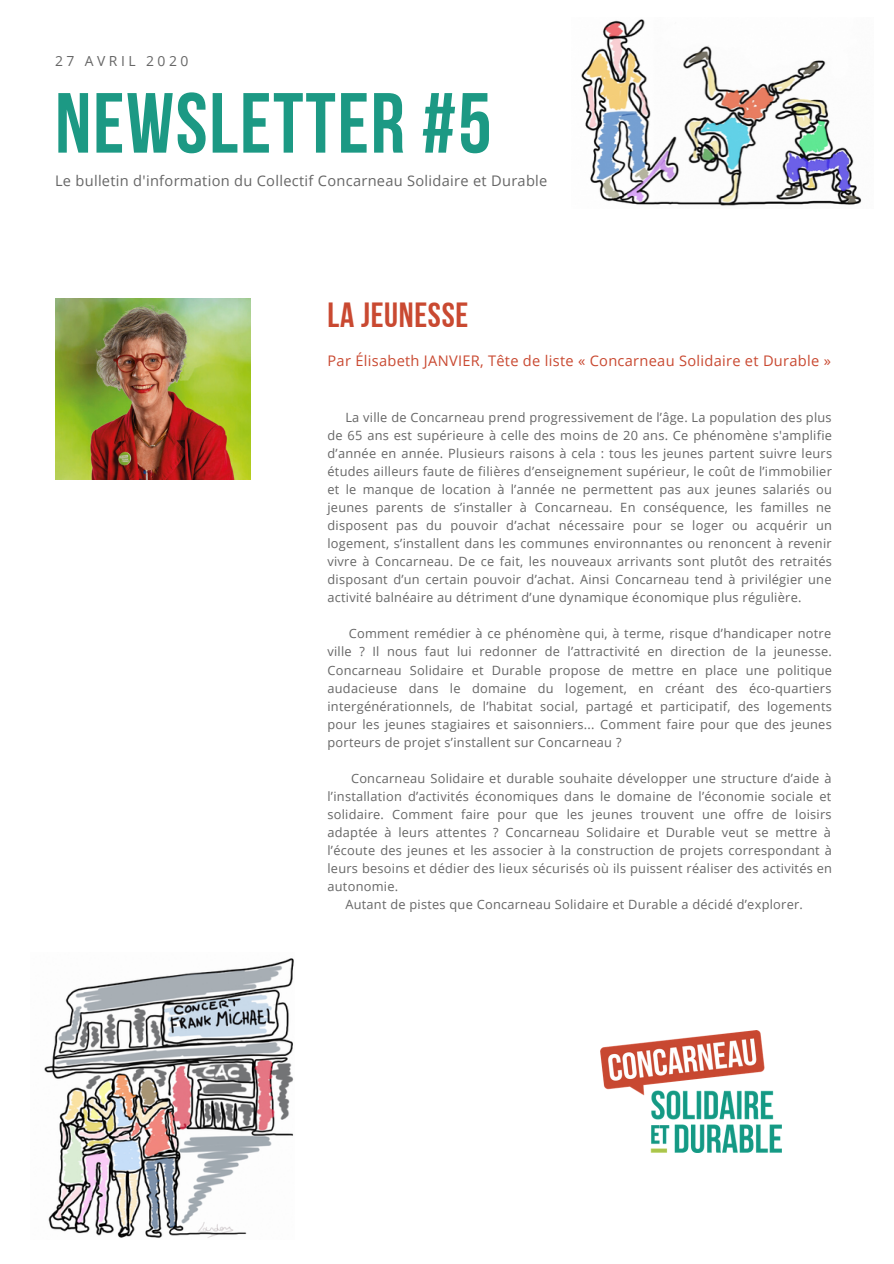
<style>
.page{position:relative;width:894px;height:1264px;background:#fff}
.page>*{position:absolute;margin:0;border:0;box-sizing:border-box;transform-origin:0 0}
.t1{font:85.05px "Bebas Neue Cyrillic";letter-spacing:.02em;color:#1c9984}
.t2{font:34.8px "Bebas Neue Cyrillic";letter-spacing:.02em;color:#c94931}
.t3{font:14.55px "Open Sans";letter-spacing:.02em;color:#666}
.t4{font:14.55px "Open Sans";letter-spacing:.02em;color:#c94931}
.t5{font:13.95px "Open Sans";letter-spacing:.25em;color:#666}
.t6{font:12.75px/18px "Open Sans";letter-spacing:.02em;color:#666;text-align:justify}
</style>
<div class="page">
<img style="left:600px;top:1030px;width:181px;height:122px">
<img style="left:55px;top:298px;width:195px;height:181px">
<img style="left:581px;top:19px;width:281px;height:187px">
<img style="left:44px;top:958px;width:250px;height:280px">
<p class="t5" style="left:55px;top:51px;width:135px">27 AVRIL 2020</p>
<h1 class="t1" style="left:55px;top:89px;width:438px">NEWSLETTER #5</h1>
<p class="t3" style="left:55px;top:170px;width:494px">Le bulletin d'information du Collectif Concarneau Solidaire et Durable</p>
<h2 class="t2" style="left:327px;top:301px;width:142px">LA JEUNESSE</h2>
<p class="t4" style="left:327px;top:350px;width:505px">Par Élisabeth JANVIER, Tête de liste « Concarneau Solidaire et Durable »</p>
<p class="t6" style="left:327px;top:408px;width:506px;text-indent:18px">La ville de Concarneau prend progressivement de l’âge. La population des plus de 65 ans est supérieure à celle des moins de 20 ans. Ce phénomène s'amplifie d’année en année. Plusieurs raisons à cela : tous les jeunes partent suivre leurs études ailleurs faute de filières d’enseignement supérieur, le coût de l’immobilier et le manque de location à l’année ne permettent pas aux jeunes salariés ou jeunes parents de s’installer à Concarneau. En conséquence, les familles ne disposent pas du pouvoir d’achat nécessaire pour se loger ou acquérir un logement, s’installent dans les communes environnantes ou renoncent à revenir vivre à Concarneau. De ce fait, les nouveaux arrivants sont plutôt des retraités disposant d’un certain pouvoir d’achat. Ainsi Concarneau tend à privilégier une activité balnéaire au détriment d’une dynamique économique plus régulière.</p>
<p class="t6" style="left:327px;top:624px;width:506px;text-indent:21px">Comment remédier à ce phénomène qui, à terme, risque d’handicaper notre ville ? Il nous faut lui redonner de l’attractivité en direction de la jeunesse.<br>Concarneau Solidaire et Durable propose de mettre en place une politique audacieuse dans le domaine du logement, en créant des éco-quartiers intergénérationnels, de l’habitat social, partagé et participatif, des logements pour les jeunes stagiaires et saisonniers... Comment faire pour que des jeunes porteurs de projet s’installent sur Concarneau ?</p>
<p class="t6" style="left:351px;top:768px;width:482px">Concarneau Solidaire et durable souhaite développer une structure d’aide à</p>
<p class="t6" style="left:327px;top:787px;width:505px">l’installation d’activités économiques dans le domaine de l’économie sociale et</p>
<p class="t6" style="left:327px;top:805px;width:505px">solidaire. Comment faire pour que les jeunes trouvent une offre de loisirs</p>
<p class="t6" style="left:327px;top:823px;width:505px">adaptée à leurs attentes ? Concarneau Solidaire et Durable veut se mettre à</p>
<p class="t6" style="left:327px;top:841px;width:506px">l’écoute des jeunes et les associer à la construction de projets correspondant à</p>
<p class="t6" style="left:327px;top:859px;width:506px">leurs besoins et dédier des lieux sécurisés où ils puissent réaliser des activités en</p>
<p class="t6" style="left:327px;top:877px;width:72px">autonomie.</p>
<p class="t6" style="left:345px;top:895px;width:459px">Autant de pistes que Concarneau Solidaire et Durable a décidé d’explorer.</p>
</div>
